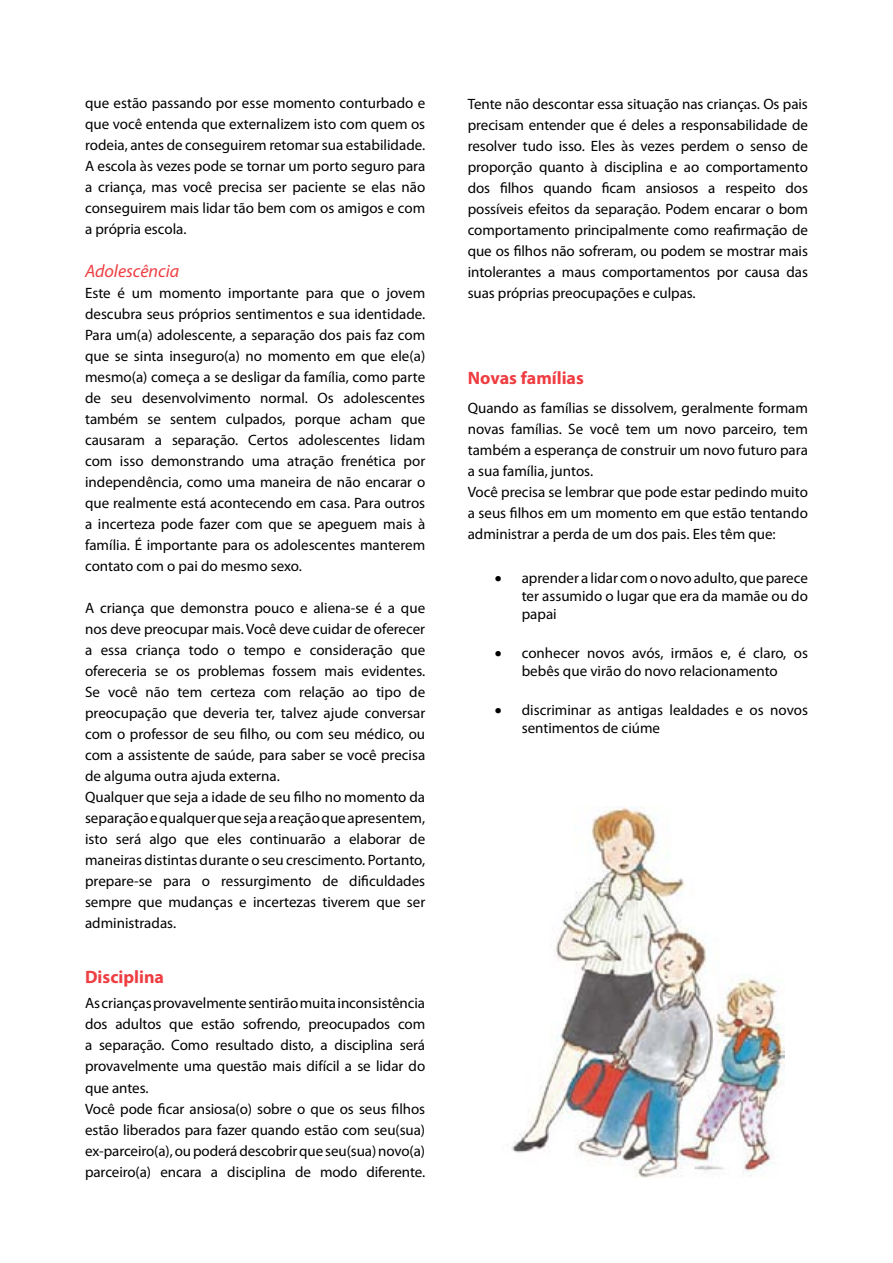
<style>
.page{position:relative;width:893px;height:1263px;background:#fff}
.page>*{position:absolute;margin:0;border:0;box-sizing:border-box;transform-origin:0 0}
.t1{font:700 18px "Myriad Pro";color:#ef3e42}
.t2{font:italic 18px "Myriad Pro";color:#ef3e42}
.t3{font:15px/21px "Myriad Pro";color:#000;text-align:justify}
</style>
<div class="page">
<img style="left:511px;top:807px;width:273px;height:371px">
<p class="t3" style="left:85px;top:92px;width:342px">que estão passando por esse momento conturbado e que você entenda que externalizem isto com quem os rodeia, antes de conseguirem retomar sua estabilidade.<br>A escola às vezes pode se tornar um porto seguro para a criança, mas você precisa ser paciente se elas não conseguirem mais lidar tão bem com os amigos e com a própria escola.</p>
<p class="t2" style="left:85px;top:260px;width:96px">Adolescência</p>
<p class="t3" style="left:85px;top:282px;width:342px">Este é um momento importante para que o jovem descubra seus próprios sentimentos e sua identidade.<br>Para um(a) adolescente, a separação dos pais faz com que se sinta inseguro(a) no momento em que ele(a) mesmo(a) começa a se desligar da família, como parte de seu desenvolvimento normal. Os adolescentes também se sentem culpados, porque acham que causaram a separação. Certos adolescentes lidam com isso demonstrando uma atração frenética por independência, como uma maneira de não encarar o que realmente está acontecendo em casa. Para outros a incerteza pode fazer com que se apeguem mais à família. É importante para os adolescentes manterem contato com o pai do mesmo sexo.</p>
<p class="t3" style="left:85px;top:597px;width:342px;text-align:left">A criança que demonstra pouco e aliena-se é a que nos deve preocupar mais. Você deve cuidar de oferecer a essa criança todo o tempo e consideração que ofereceria se os problemas fossem mais evidentes.<br>Se você não tem certeza com relação ao tipo de preocupação que deveria ter, talvez ajude conversar com o professor de seu filho, ou com seu médico, ou com a assistente de saúde, para saber se você precisa de alguma outra ajuda externa.<br>Qualquer que seja a idade de seu filho no momento da separação e qualquer que seja a reação que apresentem, isto será algo que eles continuarão a elaborar de maneiras distintas durante o seu crescimento. Portanto, prepare-se para o ressurgimento de dificuldades sempre que mudanças e incertezas tiverem que ser administradas.</p>
<p class="t1" style="left:85px;top:965px;width:81px">Disciplina</p>
<p class="t3" style="left:85px;top:993px;width:342px;text-align:left">As crianças provavelmente sentirão muita inconsistência dos adultos que estão sofrendo, preocupados com a separação. Como resultado disto, a disciplina será provavelmente uma questão mais difícil a se lidar do que antes.<br>Você pode ficar ansiosa(o) sobre o que os seus filhos estão liberados para fazer quando estão com seu(sua) ex-parceiro(a), ou poderá descobrir que seu(sua) novo(a) parceiro(a) encara a disciplina de modo diferente.</p>
<p class="t3" style="left:468px;top:93px;width:342px">Tente não descontar essa situação nas crianças. Os pais precisam entender que é deles a responsabilidade de resolver tudo isso. Eles às vezes perdem o senso de proporção quanto à disciplina e ao comportamento dos filhos quando ficam ansiosos a respeito dos possíveis efeitos da separação. Podem encarar o bom comportamento principalmente como reafirmação de que os filhos não sofreram, ou podem se mostrar mais intolerantes a maus comportamentos por causa das suas próprias preocupações e culpas.</p>
<p class="t1" style="left:468px;top:366px;width:118px">Novas famílias</p>
<p class="t3" style="left:468px;top:398px;width:342px;text-align:left">Quando as famílias se dissolvem, geralmente formam novas famílias. Se você tem um novo parceiro, tem também a esperança de construir um novo futuro para a sua família, juntos.<br>Você precisa se lembrar que pode estar pedindo muito a seus filhos em um momento em que estão tentando administrar a perda de um dos pais. Eles têm que:</p>
<p class="t3" style="left:522px;top:569px;width:288px;line-height:18px;text-indent:-27px">• aprender a lidar com o novo adulto, que parece ter assumido o lugar que era da mamãe ou do papai</p>
<p class="t3" style="left:495px;top:644px;width:315px;line-height:18px;text-align:center">• conhecer novos avós, irmãos e, é claro, os bebês que virão do novo relacionamento</p>
<p class="t3" style="left:522px;top:701px;width:288px;line-height:18px;text-indent:-27px">• discriminar as antigas lealdades e os novos sentimentos de ciúme</p>
</div>
